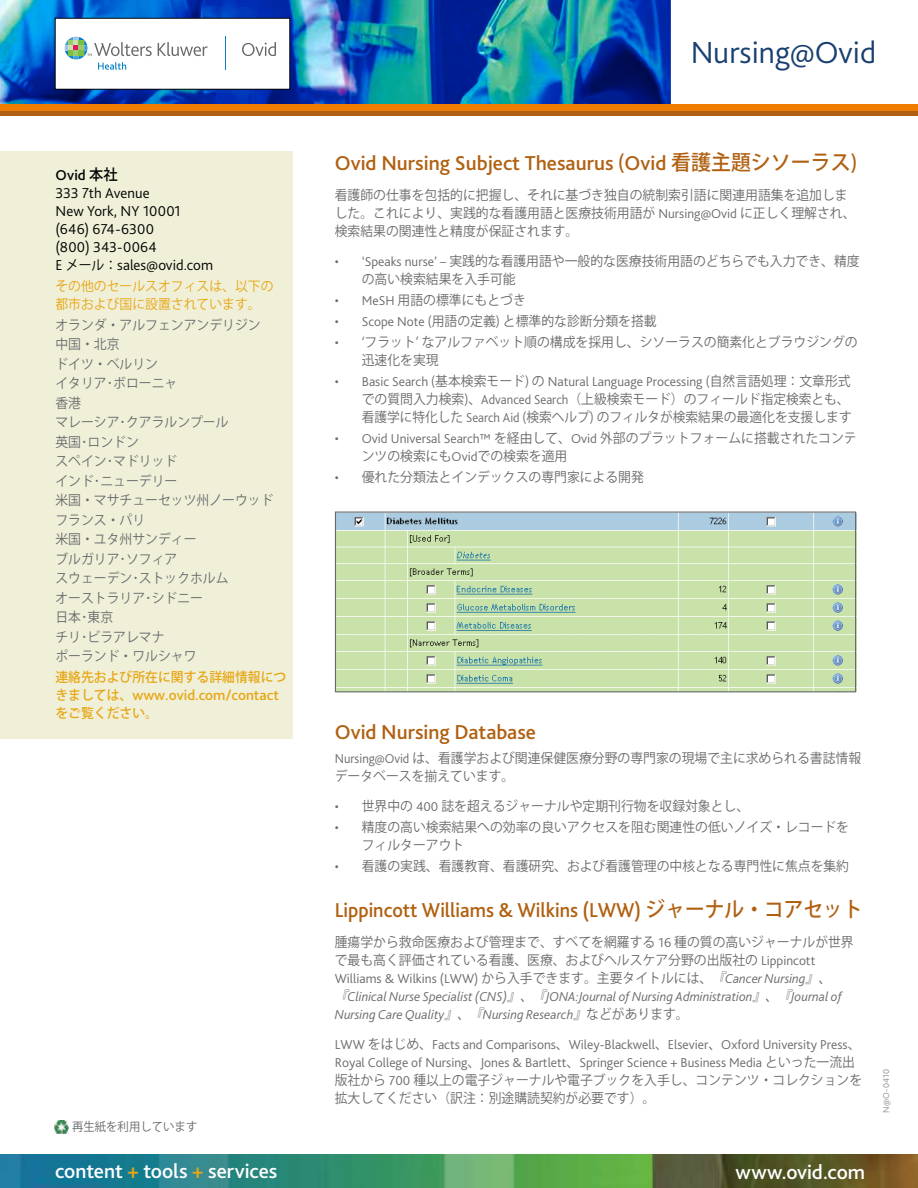
<style>
.page{position:relative;width:918px;height:1188px;background:#fff}
.page>*{position:absolute;margin:0;border:0;box-sizing:border-box;transform-origin:0 0}
.t1{font:300 31.95px "Bliss 2";color:#002d62}
.t2{font:500 21px "Bliss 2";color:#b06010}
.t3{font:500 21px "Bliss 2";color:#b06010;scale:.94 1}
.t4{font:500 21px "Bliss 2";color:#fff}
.t5{font:300 15px/18px "Bliss 2";letter-spacing:.005em;color:#000}
.t6{font:500 15px "Bliss 2";color:#e7a614}
.t7{font:13.5px/19.5px "Koz Go Pro";color:#696a6c;scale:.95 1}
.t8{font:300 13.5px/18px "Bliss 2";color:#696a6c}
.t9{font:italic 300 13.5px/18px "Bliss 2";color:#696a6c}
.t10{font:13.5px/18px "Koz Go Pro";color:#e7a614;scale:.95 1}
.t11{font:500 13.5px "Koz Go Pro";color:#e7a614;scale:.95 1}
.t12{font:12px "Koz Go Pro";color:#696a6c;scale:.95 1}
.t13{font:300 9px "Bliss 2";color:#8b8d90}
.s1{font-weight:500}
.s2{font-family:"Koz Go Pro";font-weight:500}
.s3{font-family:"Koz Go Pro";font-weight:400;font-size:13.5px}
.s4{font-family:"Koz Go Pro";font-size:13.5px}
.s5{font-family:"Koz Go Pro"}
.s6{font-family:"Bliss 2";font-weight:300}
.s7{font-family:"Koz Go Pro";font-weight:400}
.s8{font-style:normal}
.s9{font-family:"Koz Go Pro";font-weight:400;font-style:normal}
.s10{color:#e7a614}
</style>
<div class="page">
<img style="left:337px;top:512px;width:520px;height:180px">
<div style="left:335px;top:512px;width:521px;height:180px;border:1px solid #696a6c"></div>
<img style="left:0;top:0;width:669px;height:104px">
<img style="left:0;top:1155px;width:918px;height:33px">
<div style="left:55px;top:18px;width:235px;height:71px;background:#fff"></div>
<div style="left:55px;top:18px;width:235px;height:71px;border:1px solid #000"></div>
<svg style="left:158px;top:42px;width:50px;height:14px"></svg>
<svg style="left:242px;top:42px;width:34px;height:14px"></svg>
<hr style="left:225px;top:37px;width:1px;height:33px;background:#0681c5">
<svg style="left:65px;top:37px;width:87px;height:33px"></svg>
<img style="left:54px;top:1120px;width:15px;height:14px">
<div style="left:0;top:152px;width:292px;height:588px;background:#f0f0d9"></div>
<div style="left:0;top:104px;width:918px;height:12px;background:#b06010"></div>
<div style="left:0;top:104px;width:918px;height:7px;background:#f17c02"></div>
<h1 class="t1" style="left:690px;top:33px;width:187px">Nursing@Ovid</h1>
<p class="t5" style="left:56px;top:166px;width:159px"><span class="s1">Ovid</span> <span class="s2">本社<br></span>333 7th Avenue<br>New York, NY 10001 (646) 674-6300<br>(800) 343-0064<br>E <span class="s3">メール：</span>sales@ovid.com</p>
<p class="t10" style="left:56px;top:277px;width:231px">その他のセールスオフィスは、以下の都市および国に設置されています。</p>
<p class="t7" style="left:56px;top:316px;width:231px">オランダ・アルフェンアンデリジン中国・北京<br>ドイツ・ベルリン<br>イタリア･ボローニャ<br>香港<br>マレーシア･クアラルンプール<br>英国･ロンドン<br>スペイン･マドリッド<br>インド･ニューデリー<br>米国・マサチューセッツ州ノーウッドフランス・パリ<br>米国・ユタ州サンディー<br>ブルガリア･ソフィア<br>スウェーデン･ストックホルム<br>オーストラリア･シドニー<br>日本･東京<br>チリ･ビラアレマナ<br>ポーランド・ワルシャワ</p>
<p class="t11" style="left:56px;top:669px;width:245px">連絡先および所在に関する詳細情報につ</p>
<p class="t6" style="left:56px;top:686px;width:225px"><span class="s4">きましては、</span>www.ovid.com/contact</p>
<p class="t11" style="left:56px;top:705px;width:110px">をご覧ください。</p>
<p class="t12" style="left:72px;top:1119px;width:134px">再生紙を利用しています</p>
<h2 class="t2" style="left:335px;top:150px;width:524px">Ovid Nursing Subject Thesaurus <span class="s5">(</span>Ovid <span class="s5">看護主題シソーラス)</span></h2>
<p class="t7" style="left:335px;top:187px;width:550px;line-height:18px">看護師の仕事を包括的に把握し、それに基づき独自の統制索引語に関連用語集を追加しました。これにより、実践的な看護用語と医療技術用語が <span class="s6">Nursing@Ovid</span> に正しく理解され、検索結果の関連性と精度が保証されます。</p>
<p class="t7" style="left:362px;top:253px;width:526px;line-height:18px;text-indent:-27px"><span class="s6">• ‘Speaks nurse’ –</span> 実践的な看護用語や一般的な医療技術用語のどちらでも入力でき、精度の高い検索結果を入手可能</p>
<p class="t7" style="left:335px;top:291px;width:203px"><span class="s6">• MeSH</span> 用語の標準にもとづき</p>
<p class="t7" style="left:335px;top:312px;width:340px"><span class="s6">• Scope Note</span> (用語の定義) と標準的な診断分類を搭載</p>
<p class="t7" style="left:362px;top:334px;width:524px;line-height:18px;text-indent:-27px"><span class="s6">•</span> ‘フラット’ なアルファベット順の構成を採用し、シソーラスの簡素化とブラウジングの迅速化を実現</p>
<p class="t8" style="left:335px;top:373px;width:517px">• Basic Search <span class="s7">(基本検索モード) の</span> Natural Language Processing <span class="s7">(自然言語処理：文章形式</span></p>
<p class="t7" style="left:362px;top:391px;width:517px;line-height:18px">での質問入力検索)、<span class="s6">Advanced Search</span>（上級検索モード）のフィールド指定検索とも、看護学に特化した <span class="s6">Search Aid</span> (検索ヘルプ) のフィルタが検索結果の最適化を支援します</p>
<p class="t7" style="left:362px;top:430px;width:522px;line-height:18px;text-indent:-27px"><span class="s6">• Ovid Universal Search™</span> を経由して、<span class="s6">Ovid</span> 外部のプラットフォームに搭載されたコンテンツの検索にも<span class="s6">Ovid</span>での検索を適用</p>
<p class="t7" style="left:335px;top:468px;width:327px"><span class="s6">•</span> 優れた分類法とインデックスの専門家による開発</p>
<h2 class="t2" style="left:335px;top:719px;width:203px">Ovid Nursing Database</h2>
<p class="t7" style="left:335px;top:749px;width:556px;line-height:18px"><span class="s6">Nursing@Ovid</span> は、看護学および関連保健医療分野の専門家の現場で主に求められる書誌情報データベースを揃えています。</p>
<p class="t7" style="left:335px;top:797px;width:438px"><span class="s6">•</span> 世界中の <span class="s6">400</span> 誌を超えるジャーナルや定期刊行物を収録対象とし、</p>
<p class="t7" style="left:362px;top:818px;width:515px;line-height:18px;text-indent:-27px"><span class="s6">•</span> 精度の高い検索結果への効率の良いアクセスを阻む関連性の低いノイズ・レコードをフィルターアウト</p>
<p class="t7" style="left:335px;top:857px;width:543px"><span class="s6">•</span> 看護の実践、看護教育、看護研究、および看護管理の中核となる専門性に焦点を集約</p>
<h2 class="t3" style="left:335px;top:897px;width:563px">Lippincott Williams &amp; Wilkins (LWW) <span class="s5">ジャーナル・コアセット</span></h2>
<p class="t7" style="left:335px;top:933px;width:548px;line-height:18px">腫瘍学から救命医療および管理まで、すべてを網羅する <span class="s6">16</span> 種の質の高いジャーナルが世界で最も高く評価されている看護、医療、およびヘルスケア分野の出版社の <span class="s6">Lippincott</span></p>
<p class="t9" style="left:335px;top:969px;width:508px"><span class="s8">Williams &amp; Wilkins (LWW)</span> <span class="s9">から入手できます。主要タイトルには、</span><span class="s7">『</span>Cancer Nursing<span class="s7">』、『</span>Clinical Nurse Specialist (CNS)<span class="s7">』、『</span>JONA:Journal of Nursing Administration<span class="s7">』、『</span>Journal of<br>Nursing Care Quality<span class="s7">』、『</span>Nursing Research<span class="s7">』</span><span class="s9">などがあります。</span></p>
<p class="t8" style="left:335px;top:1035px;width:527px">LWW <span class="s7">をはじめ、</span>Facts and Comparisons<span class="s7">、</span>Wiley-Blackwell<span class="s7">、</span>Elsevier<span class="s7">、</span>Oxford University Press<span class="s7">、<br></span>Royal College of Nursing<span class="s7">、</span>Jones &amp; Bartlett<span class="s7">、</span>Springer Science + Business Media <span class="s7">といった一流出</span></p>
<p class="t7" style="left:335px;top:1071px;width:557px;line-height:18px">版社から <span class="s6">700</span> 種以上の電子ジャーナルや電子ブックを入手し、コンテンツ・コレクションを拡大してください（訳注：別途購読契約が必要です）。</p>
<h2 class="t4" style="left:55px;top:1158px;width:224px">content <span class="s10">+</span> tools <span class="s10">+</span> services</h2>
<h2 class="t4" style="left:735px;top:1159px;width:131px">www.ovid.com</h2>
<p class="t13" style="left:881px;top:1113px;width:45px;rotate:-90deg">N@O-0410</p>
</div>
